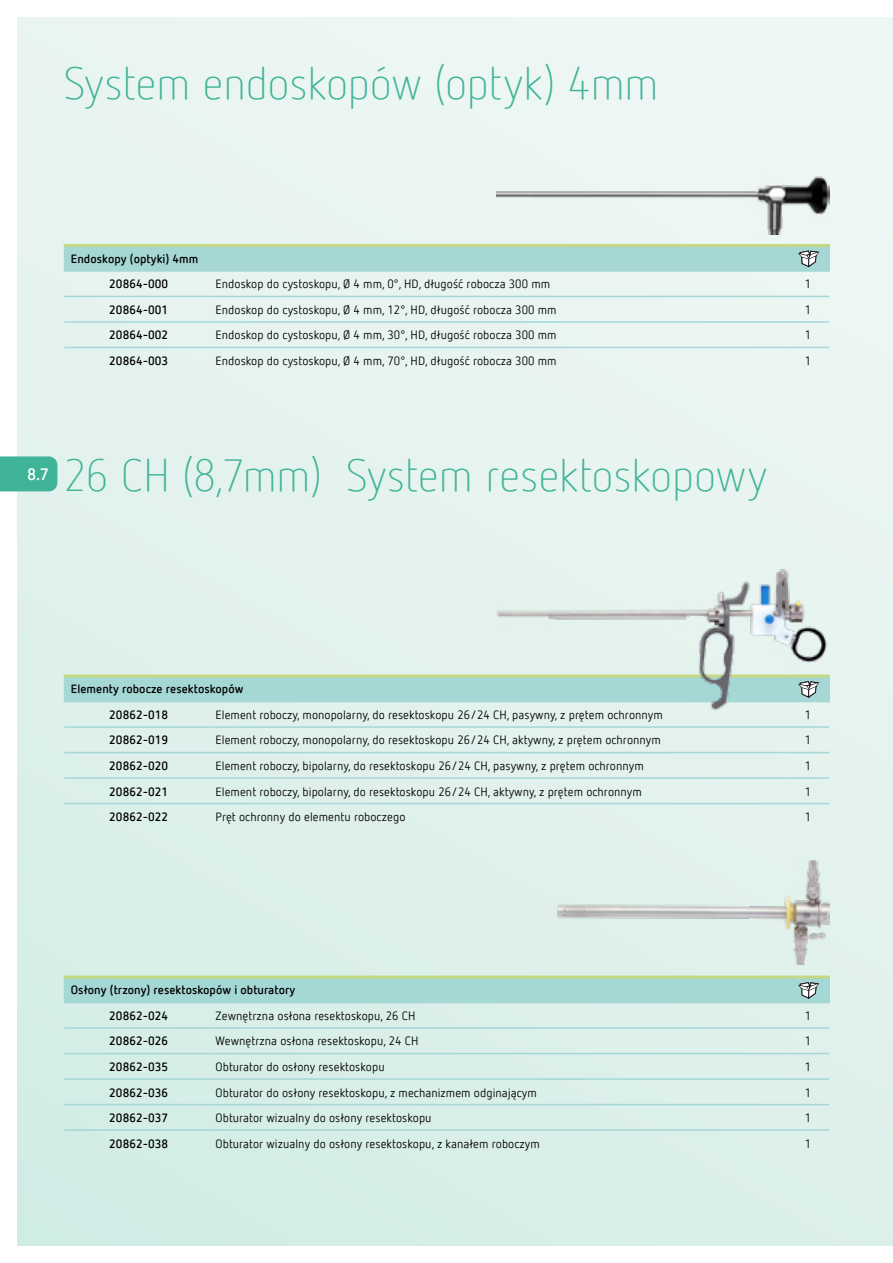
<style>
.page{position:relative;width:893px;height:1263px;background:#fff}
.page>*{position:absolute;margin:0;border:0;box-sizing:border-box;transform-origin:0 0}
.t1{font:300 45px "Netto Offc Pro";letter-spacing:-.015em;color:#3fb498}
.t2{font:700 16.5px "Netto Offc Pro";color:#fff}
.t3{font:12px "Netto Offc Pro";letter-spacing:.005em;color:#000}
.t4{font:700 12px/25.5px "Netto Offc Pro";letter-spacing:.005em;color:#000}
</style>
<div class="page">
<div style="left:17px;top:17px;width:876px;height:1229px;background:linear-gradient(to right,#def0eb,#e7f4f0)"></div>
<hr style="left:828px;top:247px;width:2px;height:23px;background:#a5d7d5">
<hr style="left:64px;top:244px;width:39px;height:3px;background:#c5d984">
<hr style="left:103px;top:244px;width:106px;height:3px;background:#c5d984">
<hr style="left:209px;top:244px;width:578px;height:3px;background:#c5d984">
<hr style="left:787px;top:244px;width:43px;height:3px;background:#c5d984">
<hr style="left:64px;top:270px;width:39px;height:2px;background:#a5d7d5">
<hr style="left:103px;top:270px;width:106px;height:2px;background:#a5d7d5">
<hr style="left:209px;top:270px;width:578px;height:2px;background:#a5d7d5">
<hr style="left:787px;top:270px;width:43px;height:2px;background:#a5d7d5">
<hr style="left:65px;top:296px;width:38px;height:1px;background:#a5d7d5">
<hr style="left:103px;top:296px;width:106px;height:1px;background:#a5d7d5">
<hr style="left:209px;top:296px;width:578px;height:1px;background:#a5d7d5">
<hr style="left:787px;top:296px;width:42px;height:1px;background:#a5d7d5">
<hr style="left:65px;top:321px;width:38px;height:2px;background:#a5d7d5">
<hr style="left:103px;top:321px;width:106px;height:2px;background:#a5d7d5">
<hr style="left:209px;top:321px;width:578px;height:2px;background:#a5d7d5">
<hr style="left:787px;top:321px;width:42px;height:2px;background:#a5d7d5">
<hr style="left:65px;top:347px;width:38px;height:1px;background:#a5d7d5">
<hr style="left:103px;top:347px;width:106px;height:1px;background:#a5d7d5">
<hr style="left:209px;top:347px;width:578px;height:1px;background:#a5d7d5">
<hr style="left:787px;top:347px;width:42px;height:1px;background:#a5d7d5">
<svg style="left:64px;top:245px;width:764px;height:25px;background:#a7d6cd"></svg>
<hr style="left:64px;top:674px;width:39px;height:3px;background:#c5d984">
<hr style="left:103px;top:674px;width:106px;height:3px;background:#c5d984">
<hr style="left:209px;top:674px;width:578px;height:3px;background:#c5d984">
<hr style="left:64px;top:701px;width:39px;height:1px;background:#a5d7d5">
<hr style="left:103px;top:701px;width:106px;height:1px;background:#a5d7d5">
<hr style="left:209px;top:701px;width:578px;height:1px;background:#a5d7d5">
<hr style="left:65px;top:726px;width:38px;height:2px;background:#a5d7d5">
<hr style="left:103px;top:726px;width:106px;height:2px;background:#a5d7d5">
<hr style="left:209px;top:726px;width:578px;height:2px;background:#a5d7d5">
<hr style="left:787px;top:726px;width:42px;height:2px;background:#a5d7d5">
<hr style="left:65px;top:752px;width:38px;height:1px;background:#a5d7d5">
<hr style="left:103px;top:752px;width:106px;height:1px;background:#a5d7d5">
<hr style="left:209px;top:752px;width:578px;height:1px;background:#a5d7d5">
<hr style="left:787px;top:752px;width:42px;height:1px;background:#a5d7d5">
<hr style="left:65px;top:777px;width:38px;height:2px;background:#a5d7d5">
<hr style="left:103px;top:777px;width:106px;height:2px;background:#a5d7d5">
<hr style="left:209px;top:777px;width:578px;height:2px;background:#a5d7d5">
<hr style="left:787px;top:777px;width:42px;height:2px;background:#a5d7d5">
<hr style="left:65px;top:803px;width:38px;height:1px;background:#a5d7d5">
<hr style="left:103px;top:803px;width:106px;height:1px;background:#a5d7d5">
<hr style="left:209px;top:803px;width:578px;height:1px;background:#a5d7d5">
<hr style="left:787px;top:803px;width:42px;height:1px;background:#a5d7d5">
<svg style="left:64px;top:676px;width:432px;height:25px;background:#a6d7d0"></svg>
<hr style="left:828px;top:978px;width:2px;height:24px;background:#a5d7d5">
<hr style="left:64px;top:975px;width:39px;height:3px;background:#c5d984">
<hr style="left:103px;top:975px;width:106px;height:3px;background:#c5d984">
<hr style="left:209px;top:975px;width:578px;height:3px;background:#c5d984">
<hr style="left:787px;top:975px;width:43px;height:3px;background:#c5d984">
<hr style="left:64px;top:1002px;width:39px;height:1px;background:#a5d7d5">
<hr style="left:103px;top:1002px;width:106px;height:1px;background:#a5d7d5">
<hr style="left:209px;top:1002px;width:578px;height:1px;background:#a5d7d5">
<hr style="left:787px;top:1002px;width:43px;height:1px;background:#a5d7d5">
<hr style="left:65px;top:1027px;width:38px;height:2px;background:#a5d7d5">
<hr style="left:103px;top:1027px;width:106px;height:2px;background:#a5d7d5">
<hr style="left:209px;top:1027px;width:578px;height:2px;background:#a5d7d5">
<hr style="left:787px;top:1027px;width:42px;height:2px;background:#a5d7d5">
<hr style="left:65px;top:1053px;width:38px;height:1px;background:#a5d7d5">
<hr style="left:103px;top:1053px;width:106px;height:1px;background:#a5d7d5">
<hr style="left:209px;top:1053px;width:578px;height:1px;background:#a5d7d5">
<hr style="left:787px;top:1053px;width:42px;height:1px;background:#a5d7d5">
<hr style="left:65px;top:1078px;width:38px;height:2px;background:#a5d7d5">
<hr style="left:103px;top:1078px;width:106px;height:2px;background:#a5d7d5">
<hr style="left:209px;top:1078px;width:578px;height:2px;background:#a5d7d5">
<hr style="left:787px;top:1078px;width:42px;height:2px;background:#a5d7d5">
<hr style="left:65px;top:1104px;width:38px;height:1px;background:#a5d7d5">
<hr style="left:103px;top:1104px;width:106px;height:1px;background:#a5d7d5">
<hr style="left:209px;top:1104px;width:578px;height:1px;background:#a5d7d5">
<hr style="left:787px;top:1104px;width:42px;height:1px;background:#a5d7d5">
<hr style="left:65px;top:1129px;width:38px;height:2px;background:#a5d7d5">
<hr style="left:103px;top:1129px;width:106px;height:2px;background:#a5d7d5">
<hr style="left:209px;top:1129px;width:578px;height:2px;background:#a5d7d5">
<hr style="left:787px;top:1129px;width:42px;height:2px;background:#a5d7d5">
<svg style="left:64px;top:977px;width:765px;height:25px;background:#a6d6cf"></svg>
<img style="left:496px;top:176px;width:334px;height:59px">
<img style="left:496px;top:568px;width:334px;height:146px">
<img style="left:558px;top:860px;width:272px;height:105px">
<div style="left:0;top:456px;width:57px;height:35px;background:#3fb498"></div>
<h1 class="t1" style="left:64px;top:55px;width:596px">System endoskopów (optyk) 4mm</h1>
<p class="t4" style="left:109px;top:245px;width:91px;text-indent:-38px">Endoskopy (optyki) 4mm<br>20864-000</p>
<p class="t3" style="left:216px;top:276px;width:336px">Endoskop do cystoskopu, Ø 4 mm, 0°, HD, długość robocza 300 mm</p>
<p class="t3" style="left:805px;top:276px;width:8px">1</p>
<p class="t4" style="left:109px;top:296px;width:60px">20864-001</p>
<p class="t3" style="left:216px;top:302px;width:342px">Endoskop do cystoskopu, Ø 4 mm, 12°, HD, długość robocza 300 mm</p>
<p class="t3" style="left:805px;top:302px;width:8px">1</p>
<p class="t4" style="left:109px;top:322px;width:60px">20864-002</p>
<p class="t3" style="left:216px;top:327px;width:342px">Endoskop do cystoskopu, Ø 4 mm, 30°, HD, długość robocza 300 mm</p>
<p class="t3" style="left:805px;top:327px;width:8px">1</p>
<p class="t4" style="left:109px;top:347px;width:60px">20864-003</p>
<p class="t3" style="left:216px;top:353px;width:342px">Endoskop do cystoskopu, Ø 4 mm, 70°, HD, długość robocza 300 mm</p>
<p class="t3" style="left:805px;top:353px;width:8px">1</p>
<h2 class="t2" style="left:27px;top:463px;width:23px">8.7</h2>
<h1 class="t1" style="left:64px;top:448px;width:705px">26 CH (8,7mm) System resektoskopowy</h1>
<p class="t4" style="left:109px;top:676px;width:136px;text-indent:-38px">Elementy robocze resektoskopów<br>20862-018</p>
<p class="t3" style="left:216px;top:707px;width:449px">Element roboczy, monopolarny, do resektoskopu 26/24 CH, pasywny, z prętem ochronnym</p>
<p class="t3" style="left:805px;top:707px;width:8px">1</p>
<p class="t4" style="left:109px;top:727px;width:60px">20862-019</p>
<p class="t3" style="left:216px;top:732px;width:447px">Element roboczy, monopolarny, do resektoskopu 26/24 CH, aktywny, z prętem ochronnym</p>
<p class="t3" style="left:805px;top:732px;width:8px">1</p>
<p class="t4" style="left:109px;top:752px;width:60px">20862-020</p>
<p class="t3" style="left:216px;top:758px;width:430px">Element roboczy, bipolarny, do resektoskopu 26/24 CH, pasywny, z prętem ochronnym</p>
<p class="t3" style="left:805px;top:758px;width:8px">1</p>
<p class="t4" style="left:109px;top:778px;width:60px">20862-021</p>
<p class="t3" style="left:216px;top:783px;width:428px">Element roboczy, bipolarny, do resektoskopu 26/24 CH, aktywny, z prętem ochronnym</p>
<p class="t3" style="left:805px;top:783px;width:8px">1</p>
<p class="t4" style="left:109px;top:803px;width:60px">20862-022</p>
<p class="t3" style="left:216px;top:809px;width:191px">Pręt ochronny do elementu roboczego</p>
<p class="t3" style="left:805px;top:809px;width:8px">1</p>
<p class="t4" style="left:109px;top:977px;width:187px;text-indent:-38px">Osłony (trzony) resektoskopów i obturatory<br>20862-024</p>
<p class="t3" style="left:216px;top:1008px;width:201px">Zewnętrzna osłona resektoskopu, 26 CH</p>
<p class="t3" style="left:805px;top:1008px;width:8px">1</p>
<p class="t4" style="left:109px;top:1028px;width:60px">20862-026</p>
<p class="t3" style="left:216px;top:1033px;width:204px">Wewnętrzna osłona resektoskopu, 24 CH</p>
<p class="t3" style="left:805px;top:1033px;width:8px">1</p>
<p class="t4" style="left:109px;top:1053px;width:60px">20862-035</p>
<p class="t3" style="left:216px;top:1059px;width:171px">Obturator do osłony resektoskopu</p>
<p class="t3" style="left:805px;top:1059px;width:8px">1</p>
<p class="t4" style="left:109px;top:1079px;width:60px">20862-036</p>
<p class="t3" style="left:216px;top:1084px;width:323px">Obturator do osłony resektoskopu, z mechanizmem odginającym</p>
<p class="t3" style="left:805px;top:1084px;width:8px">1</p>
<p class="t4" style="left:109px;top:1104px;width:60px">20862-037</p>
<p class="t3" style="left:216px;top:1110px;width:218px">Obturator wizualny do osłony resektoskopu</p>
<p class="t3" style="left:805px;top:1110px;width:8px">1</p>
<p class="t4" style="left:109px;top:1130px;width:60px">20862-038</p>
<p class="t3" style="left:216px;top:1135px;width:326px">Obturator wizualny do osłony resektoskopu, z kanałem roboczym</p>
<p class="t3" style="left:805px;top:1135px;width:8px">1</p>
</div>
